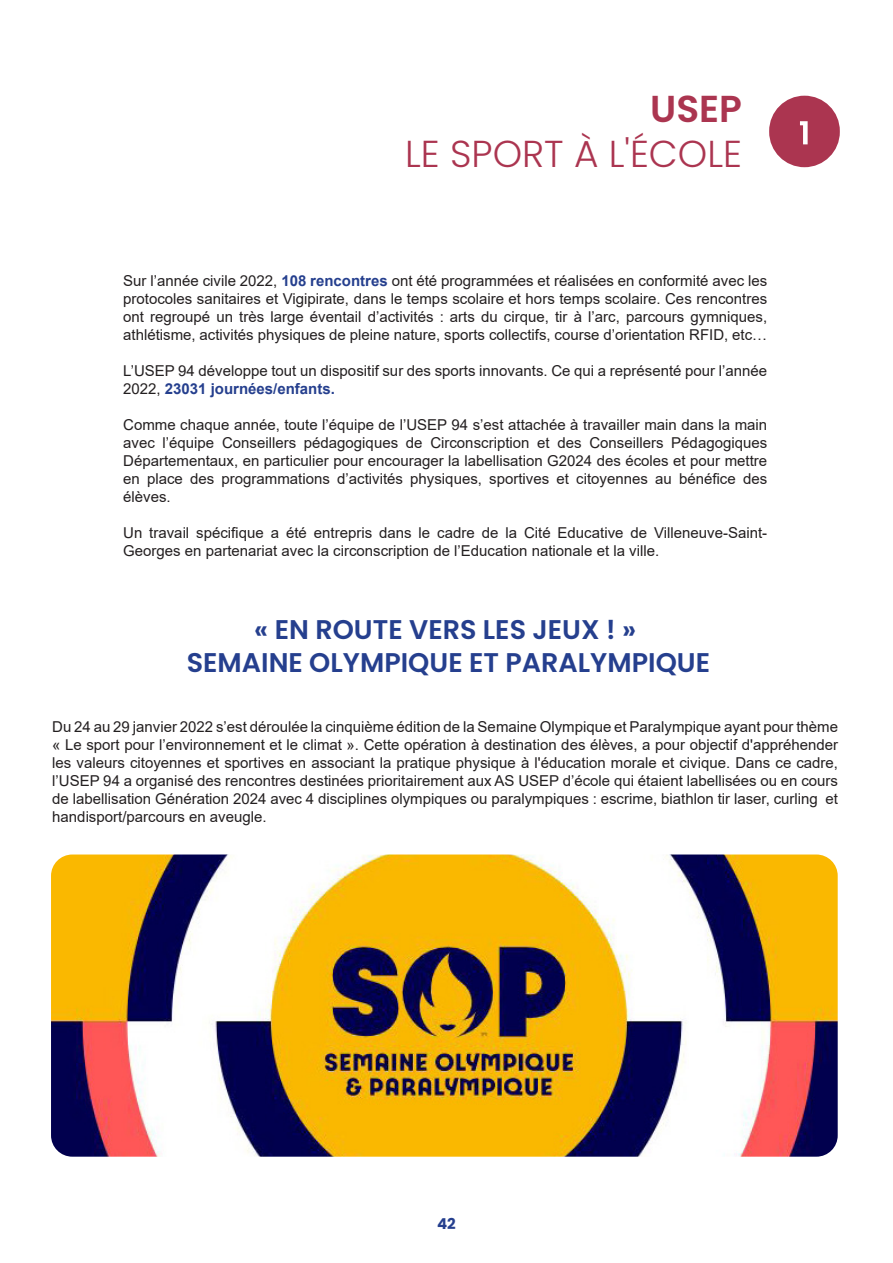
<style>
.page{position:relative;width:893px;height:1263px;background:#fff}
.page>*{position:absolute;margin:0;border:0;box-sizing:border-box;transform-origin:0 0}
.t1{font:300 37.5px "Poppins";color:#ab3550}
.t2{font:600 37.5px "Poppins";color:#ab3550}
.Titre_2{font:600 27px "Poppins";color:#253f8e}
.t3{font:15px/18px "Arial";color:#231f20;text-align:justify}
.t4{font:700 15px "Poppins";color:#253f8e}
.s1{font-weight:700;color:#253f8e}
</style>
<div class="page">
<img style="left:51px;top:854px;width:787px;height:303px">
<div style="left:769px;top:96px;width:71px;height:71px;background:#ab3550;border-radius:35px"></div>
<svg style="left:800px;top:121px;width:8px;height:23px"></svg>
<p class="t2" style="left:650px;top:87px;width:93px">USEP</p>
<p class="t1" style="left:405px;top:132px;width:338px">LE SPORT À L'ÉCOLE</p>
<p class="t3" style="left:123px;top:271px;width:645px">Sur l’année civile 2022, <span class="s1">108 rencontres</span> ont été programmées et réalisées en conformité avec les protocoles sanitaires et Vigipirate, dans le temps scolaire et hors temps scolaire. Ces rencontres ont regroupé un très large éventail d’activités : arts du cirque, tir à l’arc, parcours gymniques, athlétisme, activités physiques de pleine nature, sports collectifs, course d’orientation RFID, etc…</p>
<p class="t3" style="left:123px;top:361px;width:645px">L’USEP 94 développe tout un dispositif sur des sports innovants. Ce qui a représenté pour l’année<br>2022, <span class="s1">23031 journées/enfants.</span></p>
<p class="t3" style="left:123px;top:415px;width:645px">Comme chaque année, toute l’équipe de l’USEP 94 s’est attachée à travailler main dans la main avec l’équipe Conseillers pédagogiques de Circonscription et des Conseillers Pédagogiques Départementaux, en particulier pour encourager la labellisation G2024 des écoles et pour mettre en place des programmations d’activités physiques, sportives et citoyennes au bénéfice des élèves.</p>
<p class="t3" style="left:123px;top:523px;width:645px">Un travail spécifique a été entrepris dans le cadre de la Cité Educative de Villeneuve-Saint-<br>Georges en partenariat avec la circonscription de l’Education nationale et la ville.</p>
<p class="Titre_2" style="left:254px;top:614px;width:383px">« EN ROUTE VERS LES JEUX ! »</p>
<p class="Titre_2" style="left:187px;top:647px;width:525px">SEMAINE OLYMPIQUE ET PARALYMPIQUE</p>
<p class="t3" style="left:52px;top:717px;width:787px">Du 24 au 29 janvier 2022 s’est déroulée la cinquième édition de la Semaine Olympique et Paralympique ayant pour thème « Le sport pour l’environnement et le climat ». Cette opération à destination des élèves, a pour objectif d'appréhender les valeurs citoyennes et sportives en associant la pratique physique à l'éducation morale et civique. Dans ce cadre, l’USEP 94 a organisé des rencontres destinées prioritairement aux AS USEP d’école qui étaient labellisées ou en cours de labellisation Génération 2024 avec 4 disciplines olympiques ou paralympiques : escrime, biathlon tir laser, curling et handisport/parcours en aveugle.</p>
<p class="t4" style="left:437px;top:1215px;width:20px">42</p>
</div>
